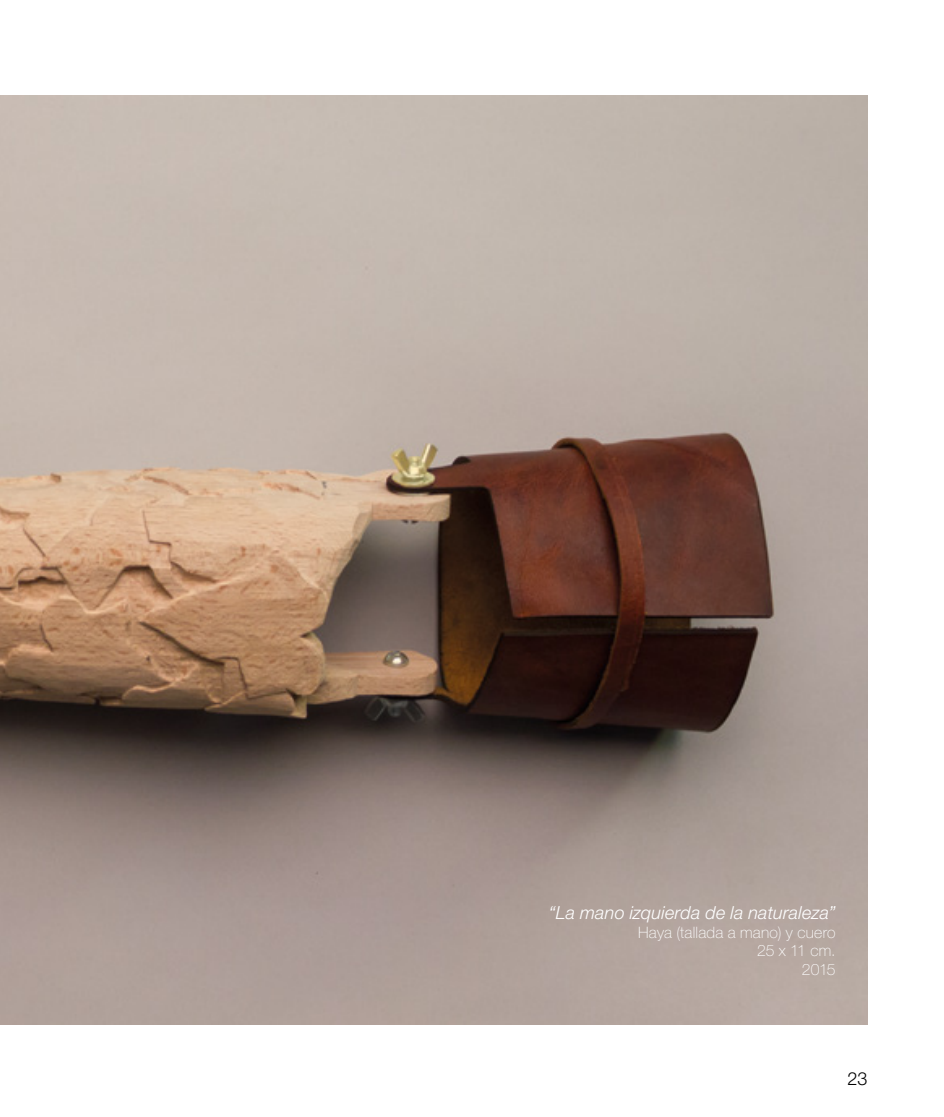
<style>
.page{position:relative;width:944px;height:1117px;background:#fff}
.page>*{position:absolute;margin:0;border:0;box-sizing:border-box;transform-origin:0 0}
.Pie_foto_blanco_1{font:italic 300 18px "Helvetica Neue LT Std";letter-spacing:.015em;color:#fff}
.t1{font:300 18px "Helvetica Neue LT Std";color:#000}
.Pie_foto_blanco_1-2{font:100 15.75px "Helvetica Neue LT Std";letter-spacing:.015em;color:#fff}
</style>
<div class="page">
<img style="left:0;top:96px;width:867px;height:928px">
<p class="Pie_foto_blanco_1" style="left:549px;top:901px;width:288px">“La mano izquierda de la naturaleza”</p>
<p class="Pie_foto_blanco_1-2" style="left:638px;top:922px;width:199px">Haya (tallada a mano) y cuero</p>
<p class="Pie_foto_blanco_1-2" style="left:757px;top:941px;width:80px">25 x 11 cm.</p>
<p class="Pie_foto_blanco_1-2" style="left:802px;top:960px;width:35px">2015</p>
<p class="t1" style="left:847px;top:1067px;width:22px">23</p>
</div>
